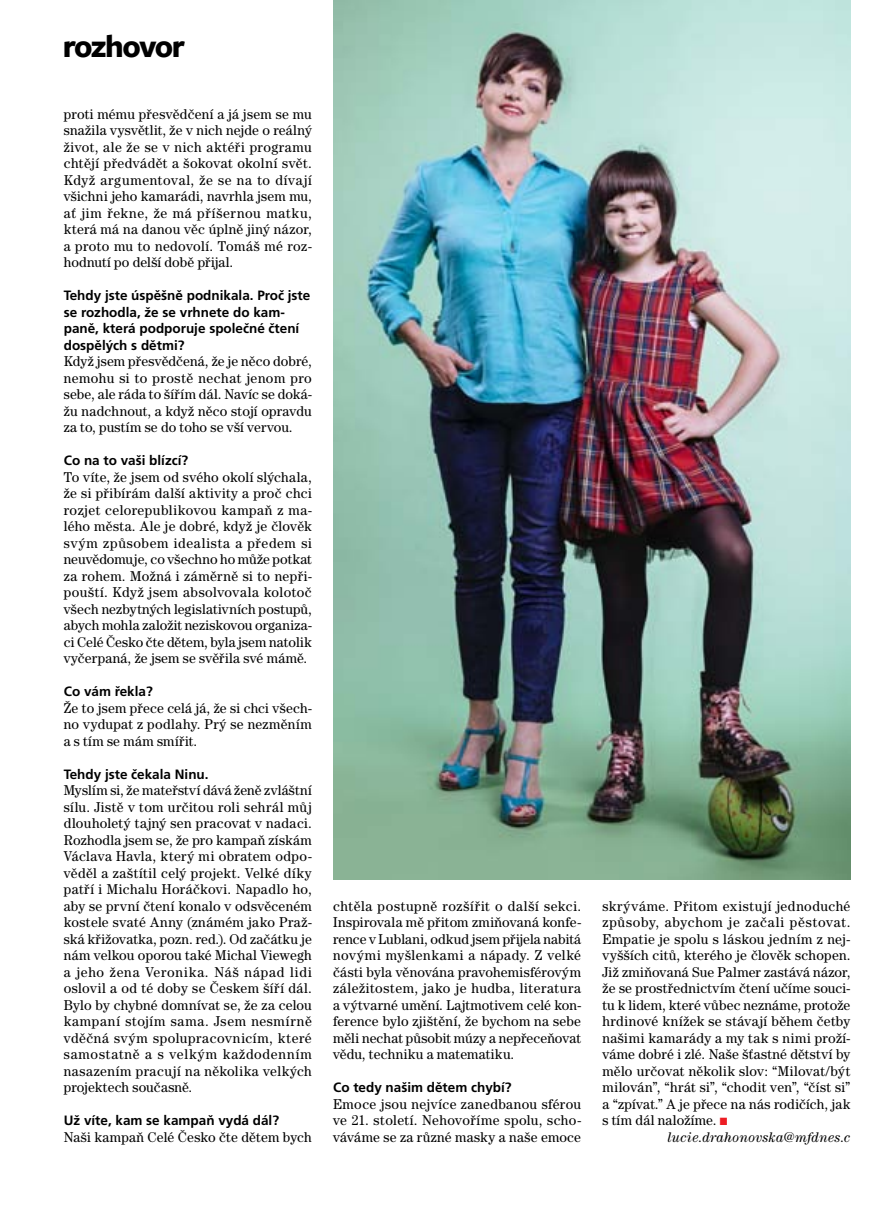
<style>
.page{position:relative;width:893px;height:1212px;background:#fff}
.page>*{position:absolute;margin:0;border:0;box-sizing:border-box;transform-origin:0 0}
.t1{font:700 33px "Freight Sans";letter-spacing:-.045em;color:#000}
.t2{font:14.25px/16.5px "Century CE";letter-spacing:.02em;color:#000;text-align:justify;scale:.96 1}
.t3{font:14.25px "Century CE";letter-spacing:.04em;color:#000;scale:.96 1}
.t4{font:14.25px "Century CE";letter-spacing:.055em;color:#000;scale:.96 1}
.t5{font:italic 14.25px "Century CE";letter-spacing:.02em;color:#000;scale:.96 1}
.t6{font:700 13.5px/16.5px "Frutiger CE";color:#000}
.s1{color:#ed1d24}
</style>
<div class="page">
<img style="left:333px;top:0;width:517px;height:879px">
<h1 class="t1" style="left:63px;top:28px;width:124px">rozhovor</h1>
<p class="t2" style="left:64px;top:105px;width:260px">proti mému přesvědčení a já jsem se mu snažila vysvětlit, že v nich nejde o reálný život, ale že se v nich aktéři programu chtějí předvádět a šokovat okolní svět.<br>Když argumentoval, že se na to dívají všichni jeho kamarádi, navrhla jsem mu, ať jim řekne, že má příšernou matku, která má na danou věc úplně jiný názor, a proto mu to nedovolí. Tomáš mé roz&shy;hodnutí po delší době přijal.</p>
<p class="t6" style="left:64px;top:287px;width:248px">Tehdy jste úspěšně podnikala. Proč jste se rozhodla, že se vrhnete do kam&shy;paně, která podporuje společné čtení dospělých s dětmi?</p>
<p class="t2" style="left:64px;top:353px;width:260px">Když jsem přesvědčená, že je něco dobré, nemohu si to prostě nechat jenom pro sebe, ale ráda to šířím dál. Navíc se doká&shy;žu nadchnout, a když něco stojí opravdu za to, pustím se do toho se vší vervou.</p>
<p class="t6" style="left:64px;top:452px;width:126px">Co na to vaši blízcí?</p>
<p class="t2" style="left:64px;top:468px;width:260px">To víte, že jsem od svého okolí slýchala, že si přibírám další aktivity a proč chci rozjet celorepublikovou kampaň z ma&shy;lého města. Ale je dobré, když je člověk svým způsobem idealista a předem si neuvědomuje, co všechno ho může potkat za rohem. Možná i záměrně si to nepři&shy;pouští. Když jsem absolvovala kolotoč všech nezbytných legislativních postupů, abych mohla založit neziskovou organiza&shy;ci Celé Česko čte dětem, byla jsem natolik vyčerpaná, že jsem se svěřila své mámě.</p>
<p class="t6" style="left:64px;top:683px;width:91px">Co vám řekla?</p>
<p class="t2" style="left:64px;top:699px;width:260px">Že to jsem přece celá já, že si chci všech&shy;no vydupat z podlahy. Prý se nezměním a s tím se mám smířit.</p>
<p class="t6" style="left:64px;top:766px;width:146px">Tehdy jste čekala Ninu.</p>
<p class="t2" style="left:64px;top:782px;width:260px">Myslím si, že mateřství dává ženě zvláštní sílu. Jistě v tom určitou roli sehrál můj dlouholetý tajný sen pracovat v nadaci.<br>Rozhodla jsem se, že pro kampaň získám Václava Havla, který mi obratem odpo&shy;věděl a zaštítil celý projekt. Velké díky patří i Michalu Horáčkovi. Napadlo ho, aby se první čtení konalo v odsvěceném kostele svaté Anny (známém jako Praž&shy;ská křižovatka, pozn. red.). Od začátku je nám velkou oporou také Michal Viewegh a jeho žena Veronika. Náš nápad lidi oslovil a od té doby se Českem šíří dál.<br>Bylo by chybné domnívat se, že za celou kampaní stojím sama. Jsem nesmírně vděčná svým spolupracovnicím, které samostatně a s velkým každodenním nasazením pracují na několika velkých projektech současně.</p>
<p class="t6" style="left:64px;top:1112px;width:217px">Už víte, kam se kampaň vydá dál?</p>
<p class="t2" style="left:64px;top:1128px;width:260px">Naši kampaň Celé Česko čte dětem bych</p>
<p class="t2" style="left:333px;top:897px;width:260px">chtěla postupně rozšířit o další sekci.<br>Inspirovala mě přitom zmiňovaná konfe&shy;rence v Lublani, odkud jsem přijela nabitá novými myšlenkami a nápady. Z velké části byla věnována pravohemisférovým záležitostem, jako je hudba, literatura a výtvarné umění. Lajtmotivem celé kon&shy;ference bylo zjištění, že bychom na sebe měli nechat působit múzy a nepřeceňovat vědu, techniku a matematiku.</p>
<p class="t6" style="left:333px;top:1079px;width:180px">Co tedy našim dětem chybí?</p>
<p class="t2" style="left:333px;top:1095px;width:260px">Emoce jsou nejvíce zanedbanou sférou ve 21. století. Nehovoříme spolu, scho&shy;váváme se za různé masky a naše emoce</p>
<p class="t3" style="left:602px;top:897px;width:260px">skrýváme. Přitom existují jednoduché</p>
<p class="t4" style="left:602px;top:914px;width:260px">způsoby, abychom je začali pěstovat.</p>
<p class="t2" style="left:602px;top:930px;width:260px">Empatie je spolu s láskou jedním z nej-</p>
<p class="t2" style="left:602px;top:947px;width:260px">vyšších citů, kterého je člověk schopen.</p>
<p class="t2" style="left:602px;top:963px;width:260px">Již zmiňovaná Sue Palmer zastává názor,</p>
<p class="t2" style="left:602px;top:980px;width:260px">že se prostřednictvím čtení učíme souci-</p>
<p class="t2" style="left:602px;top:996px;width:260px">tu k lidem, které vůbec neznáme, protože</p>
<p class="t2" style="left:602px;top:1013px;width:260px">hrdinové knížek se stávají během četby</p>
<p class="t2" style="left:602px;top:1029px;width:260px">našimi kamarády a my tak s nimi proží-</p>
<p class="t2" style="left:602px;top:1046px;width:260px">váme dobré i zlé. Naše šťastné dětství by</p>
<p class="t2" style="left:602px;top:1062px;width:260px">mělo určovat několik slov: “Milovat/být</p>
<p class="t2" style="left:602px;top:1079px;width:260px">milován”, “hrát si”, “chodit ven”, “číst si”</p>
<p class="t2" style="left:602px;top:1095px;width:260px">a “zpívat.” A je přece na nás rodičích, jak</p>
<p class="t2" style="left:602px;top:1112px;width:132px">s tím dál naložíme. <span class="s1">■</span></p>
<p class="t5" style="left:668px;top:1128px;width:192px">lucie.drahonovska@mfdnes.c</p>
</div>
